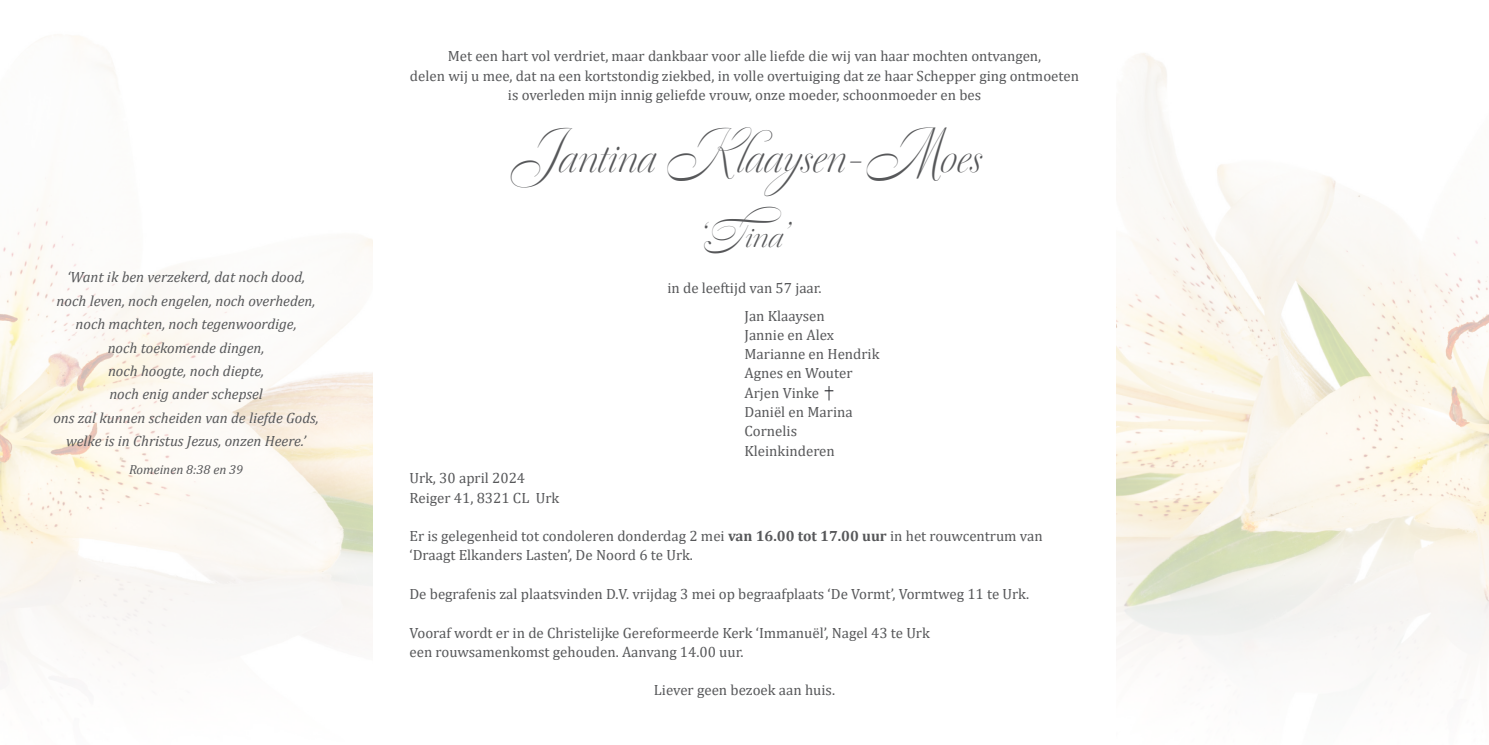
<style>
.page{position:relative;width:1489px;height:745px;background:#fff}
.page>*{position:absolute;margin:0;border:0;box-sizing:border-box;transform-origin:0 0}
.t1{font:53.9px "Dulcinea";letter-spacing:-.005em;color:#57585a;scale:.91 1}
.t2{font:38.5px "Dulcinea";color:#57585a}
.t3{font:14.88px "Cambria";color:#57585a}
.t4{font:italic 14.88px "Cambria";color:#57585a}
.t5{font:italic 13.12px "Cambria";color:#57585a}
.s1{font-weight:700}
</style>
<div class="page">
<img style="left:0;top:36px;width:372px;height:636px">
<img style="left:1116px;top:53px;width:372px;height:613px">
<svg style="left:824px;top:386px;width:9px;height:14px"></svg>
<p class="t4" style="left:67px;top:267px;width:239px">‘Want ik ben verzekerd, dat noch dood,</p>
<p class="t4" style="left:57px;top:290px;width:260px">noch leven, noch engelen, noch overheden,</p>
<p class="t4" style="left:75px;top:313px;width:223px">noch machten, noch tegenwoordige,</p>
<p class="t4" style="left:108px;top:337px;width:158px">noch toekomende dingen,</p>
<p class="t4" style="left:108px;top:360px;width:158px">noch hoogte, noch diepte,</p>
<p class="t4" style="left:109px;top:383px;width:155px">noch enig ander schepsel</p>
<p class="t4" style="left:53px;top:407px;width:267px">ons zal kunnen scheiden van de liefde Gods,</p>
<p class="t4" style="left:66px;top:430px;width:241px">welke is in Christus Jezus, onzen Heere.’</p>
<p class="t5" style="left:129px;top:460px;width:115px">Romeinen 8:38 en 39</p>
<p class="t3" style="left:447px;top:47px;width:595px">Met een hart vol verdriet, maar dankbaar voor alle liefde die wij van haar mochten ontvangen,</p>
<p class="t3" style="left:410px;top:67px;width:670px">delen wij u mee, dat na een kortstondig ziekbed, in volle overtuiging dat ze haar Schepper ging ontmoeten</p>
<p class="t3" style="left:508px;top:86px;width:475px">is overleden mijn innig geliefde vrouw, onze moeder, schoonmoeder en bes</p>
<p class="t1" style="left:507px;top:122px;width:523px">Jantina Klaaysen-Moes</p>
<p class="t2" style="left:700px;top:211px;width:89px">‘Tina’</p>
<p class="t3" style="left:667px;top:279px;width:156px">in de leeftijd van 57 jaar.</p>
<p class="t3" style="left:744px;top:306px;width:82px">Jan Klaaysen</p>
<p class="t3" style="left:744px;top:326px;width:91px">Jannie en Alex</p>
<p class="t3" style="left:744px;top:345px;width:137px">Marianne en Hendrik</p>
<p class="t3" style="left:744px;top:364px;width:109px">Agnes en Wouter</p>
<p class="t3" style="left:744px;top:383px;width:76px">Arjen Vinke</p>
<p class="t3" style="left:744px;top:403px;width:110px">Daniël en Marina</p>
<p class="t3" style="left:744px;top:422px;width:54px">Cornelis</p>
<p class="t3" style="left:744px;top:441px;width:92px">Kleinkinderen</p>
<p class="t3" style="left:409px;top:469px;width:117px">Urk, 30 april 2024</p>
<p class="t3" style="left:409px;top:488px;width:151px">Reiger 41, 8321 CL Urk</p>
<p class="t3" style="left:409px;top:527px;width:634px">Er is gelegenheid tot condoleren donderdag 2 mei <span class="s1">van 16.00 tot 17.00 uur</span> in het rouwcentrum van</p>
<p class="t3" style="left:409px;top:546px;width:285px">‘Draagt Elkanders Lasten’, De Noord 6 te Urk.</p>
<p class="t3" style="left:409px;top:584px;width:621px">De begrafenis zal plaatsvinden D.V. vrijdag 3 mei op begraafplaats ‘De Vormt’, Vormtweg 11 te Urk.</p>
<p class="t3" style="left:409px;top:623px;width:522px">Vooraf wordt er in de Christelijke Gereformeerde Kerk ‘Immanuël’, Nagel 43 te Urk</p>
<p class="t3" style="left:409px;top:642px;width:335px">een rouwsamenkomst gehouden. Aanvang 14.00 uur.</p>
<p class="t3" style="left:654px;top:681px;width:183px">Liever geen bezoek aan huis.</p>
</div>
